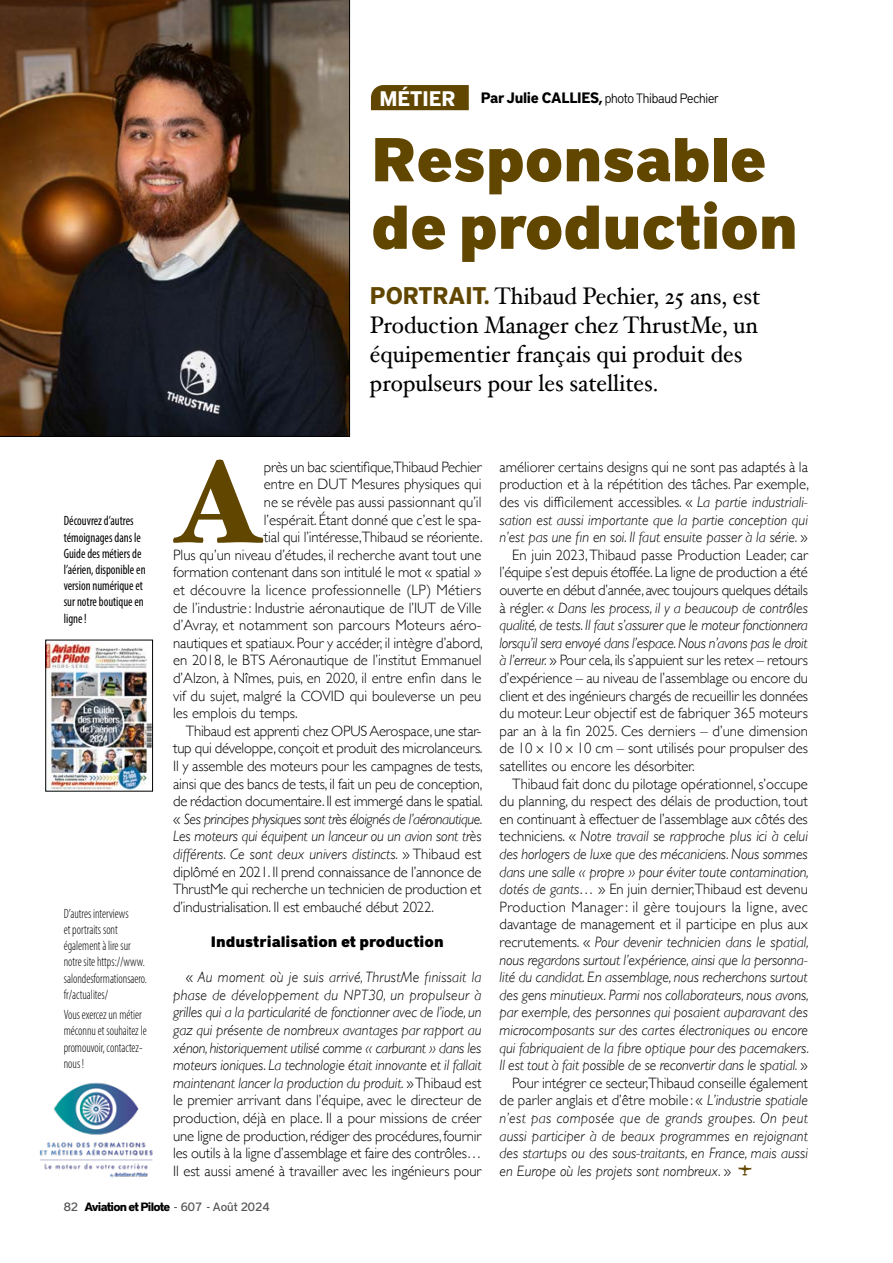
<style>
.page{position:relative;width:893px;height:1263px;background:#fff}
.page>*{position:absolute;margin:0;border:0;box-sizing:border-box;transform-origin:0 0}
.t1{font:900 117px "Hoefler Text";color:#614600}
.t2{font:900 61.5px/67.5px "District Pro";letter-spacing:-.01em;color:#614600}
.t3{font:24px/28.8px "Hoefler Text";color:#000;scale:.95 1}
.t4{font:700 21px "District Pro";color:#fff;scale:.95 1}
.t5{font:300 15px "Gill Sans";letter-spacing:-.005em;color:#000}
.t6{font:italic 300 15px/17.5px "Gill Sans";color:#000;text-align:justify}
.t7{font:italic 300 15px "Gill Sans";letter-spacing:-.025em;color:#000}
.t8{font:300 15px "Gill Sans";letter-spacing:.015em;color:#000}
.t9{font:300 15px "Gill Sans";letter-spacing:.02em;color:#000}
.t10{font:italic 300 15px "Gill Sans";letter-spacing:.02em;color:#000}
.t11{font:900 15px "District Pro";color:#000}
.t12{font:300 condensed 13.5px/16.2px "Myriad Pro";color:#000;scale:.9 1}
.t13{font:condensed 13.5px/16.2px "Myriad Pro";color:#000;scale:.9 1}
.t14{font:300 13.5px "District Pro";letter-spacing:-.02em;color:#000;scale:.95 1}
.t15{font:700 12px "District Pro";letter-spacing:-.06em;color:#000}
.s1{font-weight:700;font-size:15px}
.s2{font-family:"District Pro";font-weight:700;color:#614600}
.s3{font-style:normal}
.s4{font-style:italic}
.s5{font-family:"Planes T Modern";font-weight:400;font-style:normal;color:#614600}
.s6{font-weight:500;color:#555756}
</style>
<div class="page">
<div style="left:371px;top:85px;width:98px;height:25px;background:#614600"></div>
<img style="left:39px;top:1082px;width:114px;height:96px">
<img style="left:0;top:0;width:350px;height:437px">
<img style="left:48px;top:642px;width:103px;height:147px">
<h3 class="t4" style="left:379px;top:83px;width:82px">MÉTIER</h3>
<h2 class="t2" style="left:371px;top:122px;width:429px">Responsable de production</h2>
<p class="t14" style="left:481px;top:89px;width:252px"><span class="s1">Par Julie CALLIES,</span> photo Thibaud Pechier</p>
<p class="t13" style="left:64px;top:513px;width:92px">Découvrez d’autres témoignages dans le<br>Guide des métiers de l’aérien, disponible en version numérique et sur notre boutique en ligne!</p>
<p class="t12" style="left:64px;top:905px;width:94px">D’autres interviews<br>et portraits sont également à lire sur notre site https://www. salondesformationsaero. fr/actualites/</p>
<p class="t12" style="left:64px;top:1007px;width:94px">Vous exercez un métier méconnu et souhaitez le promouvoir, contactez&shy;nous!</p>
<h3 class="t3" style="left:370px;top:282px;width:413px"><span class="s2">PORTRAIT.</span> Thibaud Pechier, 25 ans, est Production Manager chez ThrustMe, un équipementier français qui produit des propulseurs pour les satellites.</h3>
<h1 class="t1" style="left:173px;top:433px;width:93px">A</h1>
<p class="t5" style="left:264px;top:455px;width:219px">près un bac scientifique,Thibaud Pechier</p>
<p class="t5" style="left:264px;top:473px;width:219px">entre en DUT Mesures physiques qui</p>
<p class="t5" style="left:264px;top:490px;width:219px">ne se révèle pas aussi passionnant qu’il</p>
<p class="t5" style="left:264px;top:508px;width:219px">l’espérait. Étant donné que c’est le spa-</p>
<p class="t5" style="left:264px;top:525px;width:220px">tial qui l’intéresse,Thibaud se réoriente.</p>
<p class="t5" style="left:173px;top:543px;width:310px">Plus qu’un niveau d’études, il recherche avant tout une</p>
<p class="t5" style="left:173px;top:561px;width:310px">formation contenant dans son intitulé le mot « spatial »</p>
<p class="t8" style="left:173px;top:578px;width:310px">et découvre la licence professionnelle (LP) Métiers</p>
<p class="t5" style="left:173px;top:596px;width:310px">de l’industrie : Industrie aéronautique de l’IUT de Ville</p>
<p class="t5" style="left:173px;top:613px;width:310px">d’Avray, et notamment son parcours Moteurs aéro-</p>
<p class="t5" style="left:173px;top:631px;width:311px">nautiques et spatiaux. Pour y accéder, il intègre d’abord,</p>
<p class="t5" style="left:173px;top:649px;width:310px">en 2018, le BTS Aéronautique de l’institut Emmanuel</p>
<p class="t5" style="left:173px;top:666px;width:310px">d’Alzon, à Nîmes, puis, en 2020, il entre enfin dans le</p>
<p class="t5" style="left:173px;top:684px;width:310px">vif du sujet, malgré la COVID qui bouleverse un peu</p>
<p class="t5" style="left:173px;top:701px;width:126px">les emplois du temps.</p>
<p class="t5" style="left:186px;top:719px;width:297px">Thibaud est apprenti chez OPUS Aerospace, une star-</p>
<p class="t5" style="left:173px;top:737px;width:311px">tup qui développe, conçoit et produit des microlanceurs.</p>
<p class="t5" style="left:173px;top:754px;width:311px">Il y assemble des moteurs pour les campagnes de tests,</p>
<p class="t5" style="left:173px;top:772px;width:311px">ainsi que des bancs de tests, il fait un peu de conception,</p>
<p class="t5" style="left:173px;top:789px;width:311px">de rédaction documentaire. Il est immergé dans le spatial.</p>
<p class="t7" style="left:173px;top:810px;width:311px"><span class="s3">«</span> Ses principes physiques sont très éloignés de l’aéronautique.</p>
<p class="t6" style="left:173px;top:828px;width:310px">Les moteurs qui équipent un lanceur ou un avion sont très</p>
<p class="t6" style="left:173px;top:845px;width:310px">différents. Ce sont deux univers distincts. <span class="s3">» Thibaud est</span></p>
<p class="t5" style="left:173px;top:860px;width:310px">diplômé en 2021. Il prend connaissance de l’annonce de</p>
<p class="t5" style="left:173px;top:877px;width:310px">ThrustMe qui recherche un technicien de production et</p>
<p class="t5" style="left:173px;top:895px;width:262px">d’industrialisation. Il est embauché début 2022.</p>
<p class="t11" style="left:211px;top:930px;width:234px">Industrialisation et production</p>
<p class="t6" style="left:173px;top:968px;width:310px;text-indent:13px"><span class="s3">«</span> Au moment où je suis arrivé, ThrustMe finissait la phase de développement du NPT30, un propulseur à grilles qui a la particularité de fonctionner avec de l’iode, un gaz qui présente de nombreux avantages par rapport au xénon, historiquement utilisé comme « carburant » dans les moteurs ioniques. La technologie était innovante et il fallait maintenant lancer la production du produit. <span class="s3">» Thibaud est le premier arrivant dans l’équipe, avec le directeur de production, déjà en place. Il a pour missions de créer une ligne de production, rédiger des procédures, fournir les outils à la ligne d’assemblage et faire des contrôles… Il est aussi amené à travailler avec les ingénieurs pour</span></p>
<p class="t5" style="left:499px;top:455px;width:310px">améliorer certains designs qui ne sont pas adaptés à la</p>
<p class="t5" style="left:499px;top:473px;width:311px">production et à la répétition des tâches. Par exemple,</p>
<p class="t5" style="left:499px;top:490px;width:310px">des vis difficilement accessibles. « <span class="s4">La partie industriali-</span></p>
<p class="t6" style="left:499px;top:511px;width:310px">sation est aussi importante que la partie conception qui</p>
<p class="t6" style="left:499px;top:528px;width:310px">n’est pas une fin en soi. Il faut ensuite passer à la série. <span class="s3">»</span></p>
<p class="t5" style="left:512px;top:543px;width:297px">En juin 2023, Thibaud passe Production Leader, car</p>
<p class="t5" style="left:499px;top:561px;width:310px">l’équipe s’est depuis étoffée. La ligne de production a été</p>
<p class="t5" style="left:499px;top:578px;width:310px">ouverte en début d’année, avec toujours quelques détails</p>
<p class="t6" style="left:499px;top:599px;width:310px"><span class="s3">à régler. «</span> Dans les process, il y a beaucoup de contrôles</p>
<p class="t6" style="left:499px;top:616px;width:310px">qualité, de tests. Il faut s’assurer que le moteur fonctionnera</p>
<p class="t6" style="left:499px;top:634px;width:310px">lorsqu’il sera envoyé dans l’espace. Nous n’avons pas le droit</p>
<p class="t5" style="left:499px;top:649px;width:310px"><span class="s4">à l’erreur.</span> » Pour cela, ils s’appuient sur les retex – retours</p>
<p class="t5" style="left:499px;top:666px;width:310px">d’expérience – au niveau de l’assemblage ou encore du</p>
<p class="t5" style="left:499px;top:684px;width:310px">client et des ingénieurs chargés de recueillir les données</p>
<p class="t5" style="left:499px;top:701px;width:310px">du moteur. Leur objectif est de fabriquer 365 moteurs</p>
<p class="t5" style="left:499px;top:719px;width:310px">par an à la fin 2025. Ces derniers – d’une dimension</p>
<p class="t5" style="left:499px;top:737px;width:310px">de 10 x 10 x 10 cm – sont utilisés pour propulser des</p>
<p class="t5" style="left:499px;top:754px;width:197px">satellites ou encore les désorbiter.</p>
<p class="t5" style="left:512px;top:772px;width:297px">Thibaud fait donc du pilotage opérationnel, s’occupe</p>
<p class="t5" style="left:499px;top:789px;width:310px">du planning, du respect des délais de production, tout</p>
<p class="t5" style="left:499px;top:807px;width:310px">en continuant à effectuer de l’assemblage aux côtés des</p>
<p class="t6" style="left:499px;top:828px;width:310px"><span class="s3">techniciens. «</span> Notre travail se rapproche plus ici à celui</p>
<p class="t6" style="left:499px;top:845px;width:310px">des horlogers de luxe que des mécaniciens. Nous sommes</p>
<p class="t6" style="left:499px;top:863px;width:311px">dans une salle « propre » pour éviter toute contamination,</p>
<p class="t5" style="left:499px;top:877px;width:310px"><span class="s4">dotés de gants…</span> » En juin dernier,Thibaud est devenu</p>
<p class="t9" style="left:499px;top:895px;width:310px">Production Manager : il gère toujours la ligne, avec</p>
<p class="t5" style="left:499px;top:912px;width:310px">davantage de management et il participe en plus aux</p>
<p class="t6" style="left:499px;top:933px;width:311px"><span class="s3">recrutements. «</span> Pour devenir technicien dans le spatial,</p>
<p class="t6" style="left:499px;top:951px;width:310px">nous regardons surtout l’expérience, ainsi que la personna-</p>
<p class="t6" style="left:499px;top:968px;width:310px">lité du candidat. En assemblage, nous recherchons surtout</p>
<p class="t6" style="left:499px;top:986px;width:311px">des gens minutieux. Parmi nos collaborateurs, nous avons,</p>
<p class="t6" style="left:499px;top:1003px;width:310px">par exemple, des personnes qui posaient auparavant des</p>
<p class="t6" style="left:499px;top:1021px;width:310px">microcomposants sur des cartes électroniques ou encore</p>
<p class="t6" style="left:499px;top:1039px;width:311px">qui fabriquaient de la fibre optique pour des pacemakers.</p>
<p class="t6" style="left:499px;top:1056px;width:310px">Il est tout à fait possible de se reconvertir dans le spatial. <span class="s3">»</span></p>
<p class="t5" style="left:512px;top:1071px;width:297px">Pour intégrer ce secteur,Thibaud conseille également</p>
<p class="t5" style="left:499px;top:1088px;width:310px">de parler anglais et d’être mobile : « <span class="s4">L’industrie spatiale</span></p>
<p class="t10" style="left:499px;top:1109px;width:310px">n’est pas composée que de grands groupes. On peut</p>
<p class="t6" style="left:499px;top:1127px;width:310px">aussi participer à de beaux programmes en rejoignant</p>
<p class="t6" style="left:499px;top:1144px;width:310px">des startups ou des sous-traitants, en France, mais aussi</p>
<p class="t6" style="left:499px;top:1162px;width:254px">en Europe où les projets sont nombreux. <span class="s3">»</span> <span class="s5">y</span></p>
<p class="t15" style="left:64px;top:1198px;width:207px"><span class="s6">82</span> Aviation et Pilote <span class="s6">- 607 - Août 2024</span></p>
</div>
